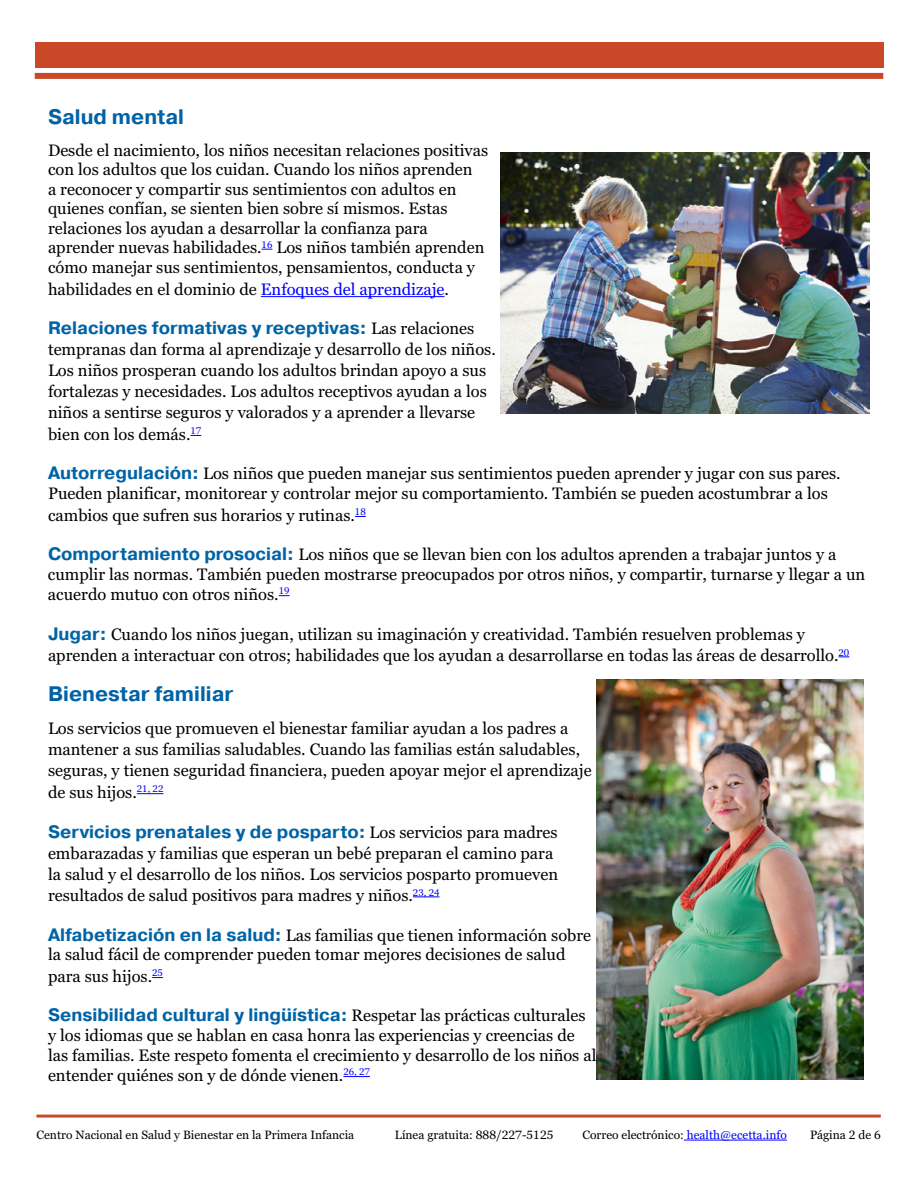
<style>
.page{position:relative;width:918px;height:1188px;background:#fff}
.page>*{position:absolute;margin:0;border:0;box-sizing:border-box;transform-origin:0 0}
.t1{font:700 21px "Pragmatica";color:#0063a6}
.t2{font:700 18px "Pragmatica";color:#0063a6}
.t3{font:16.5px/21.1px "Georgia Pro";color:#000}
.t4{font:12px "Georgia Pro";color:#000}
.s1{color:#00f}
.s2{font-family:"Georgia Pro";font-weight:400;font-size:16.5px;color:#000}
.s3{font-family:"Pragmatica";font-weight:700;font-size:18px;color:#0063a6}
</style>
<div class="page">
<hr style="left:36px;top:1115px;width:845px;height:3px;background:#ca4828">
<hr style="left:684px;top:1140px;width:103px;height:1px;background:#00f">
<div style="left:35px;top:42px;width:848px;height:26px;background:#ca4828"></div>
<div style="left:35px;top:73px;width:848px;height:6px;background:#ca4828"></div>
<hr style="left:261px;top:296px;width:184px;height:1px;background:#00f">
<svg style="left:137px;top:793px;width:26px;height:1px"></svg>
<svg style="left:413px;top:897px;width:27px;height:1px"></svg>
<svg style="left:343px;top:1076px;width:27px;height:1px"></svg>
<img style="left:500px;top:153px;width:369px;height:261px">
<img style="left:596px;top:680px;width:267px;height:399px">
<h3 class="t1" style="left:48px;top:104px;width:137px">Salud mental</h3>
<p class="t3" style="left:48px;top:141px;width:442px;line-height:19.5px">Desde el nacimiento, los niños necesitan relaciones positivas con los adultos que los cuidan. Cuando los niños aprenden<br>a reconocer y compartir sus sentimientos con adultos en quienes confían, se sienten bien sobre sí mismos. Estas relaciones los ayudan a desarrollar la confianza para aprender nuevas habilidades.<sup>16</sup> Los niños también aprenden cómo manejar sus sentimientos, pensamientos, conducta y</p>
<p class="t3" style="left:48px;top:279px;width:402px">habilidades en el dominio de <span class="s1">Enfoques del aprendizaje</span>.</p>
<h4 class="t2" style="left:48px;top:316px;width:428px">Relaciones formativas y receptivas: <span class="s2">Las relaciones</span></h4>
<p class="t3" style="left:48px;top:340px;width:449px">tempranas dan forma al aprendizaje y desarrollo de los niños.<br>Los niños prosperan cuando los adultos brindan apoyo a sus fortalezas y necesidades. Los adultos receptivos ayudan a los niños a sentirse seguros y valorados y a aprender a llevarse bien con los demás.<sup>17</sup></p>
<h4 class="t3" style="left:48px;top:464px;width:794px"><span class="s3">Autorregulación:</span> Los niños que pueden manejar sus sentimientos pueden aprender y jugar con sus pares.</h4>
<p class="t3" style="left:48px;top:483px;width:781px;line-height:21.6px">Pueden planificar, monitorear y controlar mejor su comportamiento. También se pueden acostumbrar a los cambios que sufren sus horarios y rutinas.<sup>18</sup></p>
<h4 class="t3" style="left:48px;top:545px;width:790px"><span class="s3">Comportamiento prosocial:</span> Los niños que se llevan bien con los adultos aprenden a trabajar juntos y a</h4>
<p class="t3" style="left:48px;top:565px;width:819px;line-height:19.8px">cumplir las normas. También pueden mostrarse preocupados por otros niños, y compartir, turnarse y llegar a un acuerdo mutuo con otros niños.<sup>19</sup></p>
<h4 class="t3" style="left:48px;top:624px;width:758px"><span class="s3">Jugar:</span> Cuando los niños juegan, utilizan su imaginación y creatividad. También resuelven problemas y</h4>
<p class="t3" style="left:48px;top:646px;width:803px">aprenden a interactuar con otros; habilidades que los ayudan a desarrollarse en todas las áreas de desarrollo.<sup>20</sup></p>
<h3 class="t1" style="left:48px;top:681px;width:187px">Bienestar familiar</h3>
<p class="t3" style="left:48px;top:719px;width:545px">Los servicios que promueven el bienestar familiar ayudan a los padres a mantener a sus familias saludables. Cuando las familias están saludables, seguras, y tienen seguridad financiera, pueden apoyar mejor el aprendizaje de sus hijos.<sup>21,</sup> <sup>22</sup></p>
<h4 class="t2" style="left:48px;top:820px;width:511px">Servicios prenatales y de posparto: <span class="s2">Los servicios para madres</span></h4>
<p class="t3" style="left:48px;top:843px;width:512px">embarazadas y familias que esperan un bebé preparan el camino para la salud y el desarrollo de los niños. Los servicios posparto promueven resultados de salud positivos para madres y niños.<sup>23,</sup> <sup>24</sup></p>
<h4 class="t3" style="left:48px;top:925px;width:545px"><span class="s3">Alfabetización en la salud:</span> Las familias que tienen información sobre</h4>
<p class="t3" style="left:48px;top:944px;width:519px;line-height:21.6px">la salud fácil de comprender pueden tomar mejores decisiones de salud para sus hijos.<sup>25</sup></p>
<h4 class="t2" style="left:48px;top:1004px;width:539px">Sensibilidad cultural y lingüística: <span class="s2">Respetar las prácticas culturales</span></h4>
<p class="t3" style="left:48px;top:1026px;width:550px;line-height:19.8px">y los idiomas que se hablan en casa honra las experiencias y creencias de las familias. Este respeto fomenta el crecimiento y desarrollo de los niños al entender quiénes son y de dónde vienen.<sup>26,</sup> <sup>27</sup></p>
<p class="t4" style="left:36px;top:1128px;width:319px">Centro Nacional en Salud y Bienestar en la Primera Infancia</p>
<p class="t4" style="left:395px;top:1128px;width:160px">Línea gratuita: 888/227-5125</p>
<p class="t4" style="left:582px;top:1128px;width:206px">Correo electrónico: <span class="s1">health@ecetta.info</span></p>
<p class="t4" style="left:810px;top:1128px;width:72px">Página 2 de 6</p>
</div>
